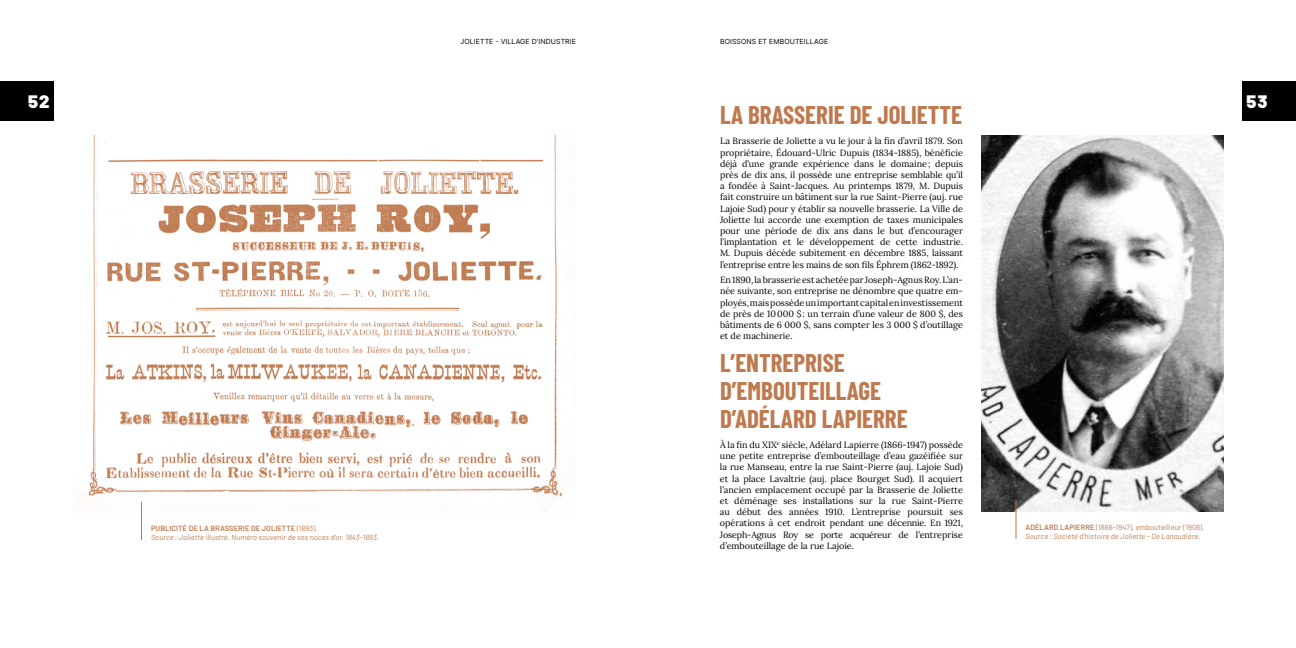
<style>
.page{position:relative;width:1296px;height:648px;background:#fff}
.page>*{position:absolute;margin:0;border:0;box-sizing:border-box;transform-origin:0 0}
.t1{font:700 25px/28px "Barlow Condensed";color:#bf794e}
.t2{font:900 18px "Barlow";color:#fff}
.t3{font:9px/11.2px "Lora";color:#000;text-align:justify}
.t4{font:italic 7.5px/9px "Barlow";letter-spacing:.01em;color:#bf794e}
.t5{font:7px "Inter";letter-spacing:.01em;color:#000}
.s1{font-weight:600;font-style:normal}
.s2{font-style:normal}
</style>
<div class="page">
<div style="left:1242px;top:81px;width:54px;height:40px;background:#000"></div>
<div style="left:0;top:81px;width:54px;height:40px;background:#000"></div>
<img style="left:82px;top:135px;width:481px;height:377px">
<img style="left:981px;top:135px;width:243px;height:377px">
<hr style="left:1016px;top:500px;width:1px;height:39px;background:#bf794e">
<hr style="left:141px;top:502px;width:1px;height:38px;background:#bf794e">
<p class="t5" style="left:461px;top:36px;width:117px">JOLIETTE - VILLAGE D'INDUSTRIE</p>
<p class="t5" style="left:720px;top:36px;width:110px">BOISSONS ET EMBOUTEILLAGE</p>
<h2 class="t2" style="left:28px;top:88px;width:23px">52</h2>
<h2 class="t2" style="left:1246px;top:88px;width:22px">53</h2>
<h1 class="t1" style="left:720px;top:100px;width:244px">LA BRASSERIE DE JOLIETTE</h1>
<p class="t3" style="left:720px;top:135px;width:245px">La Brasserie de Joliette a vu le jour à la fin d’avril 1879. Son propriétaire, Édouard-Ulric Dupuis (1834-1885), bénéficie déjà d’une grande expérience dans le domaine; depuis près de dix ans, il possède une entreprise semblable qu’il a fondée à Saint-Jacques. Au printemps 1879, M. Dupuis fait construire un bâtiment sur la rue Saint-Pierre (auj. rue Lajoie Sud) pour y établir sa nouvelle brasserie. La Ville de Joliette lui accorde une exemption de taxes municipales pour une période de dix ans dans le but d’encourager l’implantation et le développement de cette industrie.<br>M. Dupuis décède subitement en décembre 1885, laissant l’entreprise entre les mains de son fils Éphrem (1862-1892).</p>
<p class="t3" style="left:720px;top:274px;width:245px">En 1890, la brasserie est achetée par Joseph-Agnus Roy. L’an&shy;née suivante, son entreprise ne dénombre que quatre em&shy;ployés, mais possède un important capital en investissement de près de 10000 $: un terrain d’une valeur de 800 $, des bâtiments de 6 000 $, sans compter les 3 000 $ d’outillage et de machinerie.</p>
<h1 class="t1" style="left:720px;top:347px;width:189px">L’ENTREPRISE<br>D’EMBOUTEILLAGE<br>D’ADÉLARD LAPIERRE</h1>
<p class="t3" style="left:720px;top:439px;width:245px">À la fin du XIX<sup>e</sup> siècle, Adélard Lapierre (1866-1947) possède une petite entreprise d’embouteillage d’eau gazéifiée sur la rue Manseau, entre la rue Saint-Pierre (auj. Lajoie Sud) et la place Lavaltrie (auj. place Bourget Sud). Il acquiert l’ancien emplacement occupé par la Brasserie de Joliette et déménage ses installations sur la rue Saint-Pierre au début des années 1910. L’entreprise poursuit ses opérations à cet endroit pendant une décennie. En 1921, Joseph-Agnus Roy se porte acquéreur de l’entreprise d’embouteillage de la rue Lajoie.</p>
<p class="t4" style="left:1026px;top:522px;width:180px"><span class="s1">ADÉLARD LAPIERRE</span> <span class="s2">(1866-1947), embouteilleur (1906).<br></span>Source : Société d'histoire de Joliette - De Lanaudière.</p>
<p class="t4" style="left:151px;top:523px;width:229px"><span class="s1">PUBLICITÉ DE LA BRASSERIE DE JOLIETTE</span> <span class="s2">(1893).<br></span>Source : Joliette illustré. Numéro souvenir de ses noces d'or, 1843-1893.</p>
</div>
